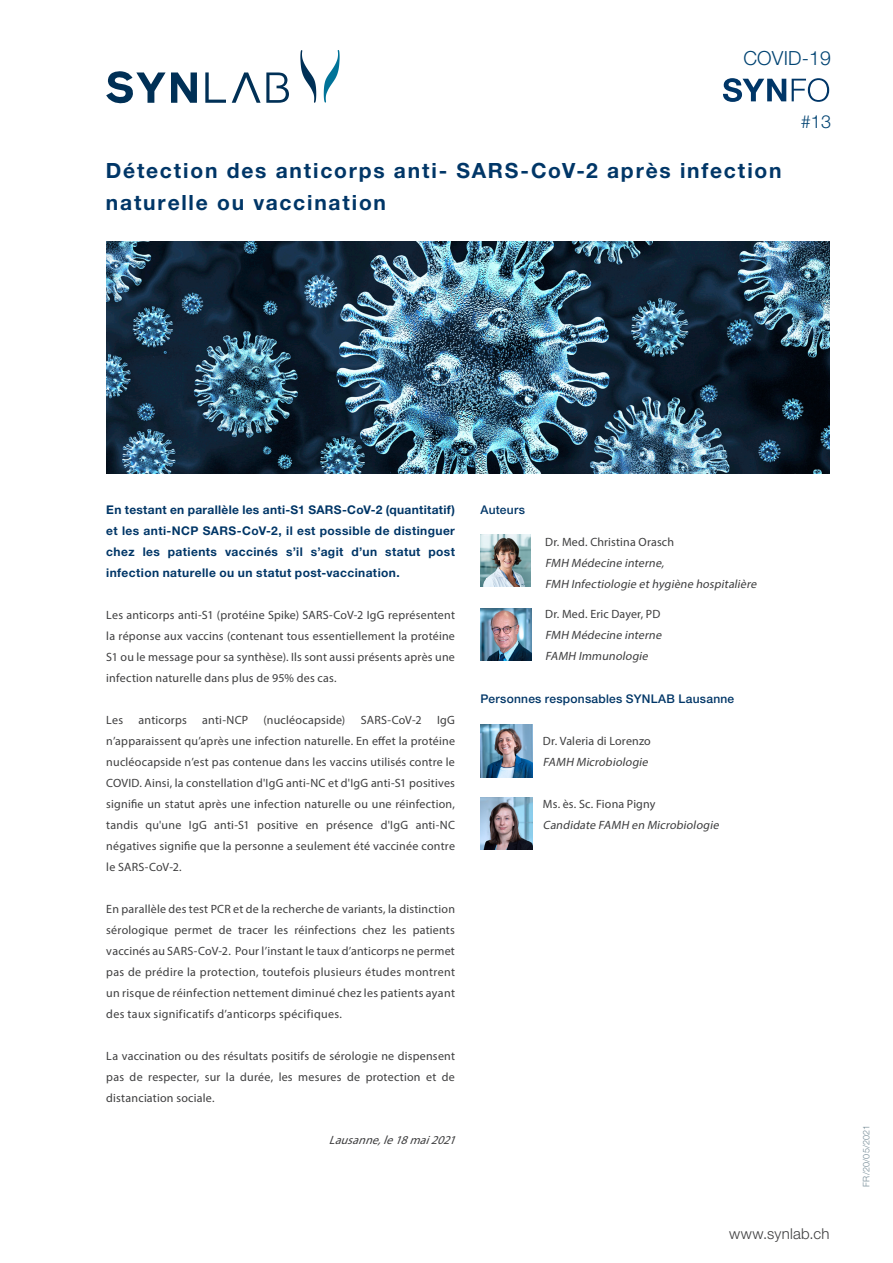
<style>
.page{position:relative;width:893px;height:1263px;background:#fff}
.page>*{position:absolute;margin:0;border:0;box-sizing:border-box;transform-origin:0 0}
.Haupttitel{font:700 21px/31.5px "Helvetica Neue LT Std";letter-spacing:.085em;color:#003667}
.t1{font:300 19.5px "Helvetica Neue LT Std";letter-spacing:.01em;color:#004372}
.t2{font:300 18px "Helvetica Neue LT Std";color:#004372}
.Lauftext{font:300 15px "Helvetica Neue LT Std";letter-spacing:.02em;color:#3e3e3f}
.Lauftext-2{font:12px/21px "Myriad Pro";letter-spacing:.015em;color:#3e3e3f;text-align:justify}
.Lauftext-3{font:700 12px/21px "Helvetica Neue LT Std";letter-spacing:.035em;color:#003667;text-align:justify}
.Lauftext-4{font:italic 12px "Myriad Pro";color:#3e3e3f}
.Lauftext-5{font:500 12px "Helvetica Neue LT Std";letter-spacing:.02em;color:#003667}
.t3{font:300 9px "Helvetica Neue LT Std";letter-spacing:.02em;color:#738994}
</style>
<div class="page">
<svg style="left:300px;top:50px;width:16px;height:53px"></svg>
<svg style="left:324px;top:50px;width:16px;height:53px"></svg>
<svg style="left:205px;top:72px;width:21px;height:31px"></svg>
<svg style="left:106px;top:71px;width:91px;height:32px"></svg>
<svg style="left:232px;top:72px;width:57px;height:31px"></svg>
<img style="left:106px;top:241px;width:723px;height:232px">
<svg style="left:723px;top:78px;width:63px;height:24px"></svg>
<svg style="left:792px;top:78px;width:37px;height:24px"></svg>
<img style="left:480px;top:725px;width:52px;height:52px">
<img style="left:480px;top:797px;width:52px;height:53px">
<img style="left:480px;top:534px;width:50px;height:53px">
<img style="left:480px;top:608px;width:51px;height:53px">
<p class="t1" style="left:743px;top:46px;width:89px">COVID-19</p>
<p class="Haupttitel" style="left:106px;top:155px;width:677px">Détection des anticorps anti- SARS-CoV-2 après infection naturelle ou vaccination</p>
<p class="t2" style="left:801px;top:111px;width:32px">#13</p>
<p class="Lauftext-3" style="left:106px;top:499px;width:350px">En testant en parallèle les anti-S1 SARS-CoV-2 (quantitatif) et les anti-NCP SARS-CoV-2, il est possible de distinguer chez les patients vaccinés s’il s’agit d’un statut post infection naturelle ou un statut post-vaccination.</p>
<p class="Lauftext-2" style="left:106px;top:605px;width:350px">Les anticorps anti-S1 (protéine Spike) SARS-CoV-2 IgG représentent la réponse aux vaccins (contenant tous essentiellement la protéine S1 ou le message pour sa synthèse). Ils sont aussi présents après une infection naturelle dans plus de 95% des cas.</p>
<p class="Lauftext-2" style="left:106px;top:710px;width:18px">Les</p>
<p class="Lauftext-2" style="left:139px;top:710px;width:50px">anticorps</p>
<p class="Lauftext-2" style="left:202px;top:710px;width:47px">anti-NCP</p>
<p class="Lauftext-2" style="left:264px;top:710px;width:83px">(nucléocapside)</p>
<p class="Lauftext-2" style="left:361px;top:710px;width:62px">SARS-CoV-2</p>
<p class="Lauftext-5" style="left:480px;top:503px;width:46px">Auteurs</p>
<p class="Lauftext-2" style="left:545px;top:531px;width:130px">Dr. Med. Christina Orasch</p>
<p class="Lauftext-4" style="left:545px;top:555px;width:123px">FMH Médecine interne,</p>
<p class="Lauftext-4" style="left:545px;top:576px;width:215px">FMH Infectiologie ethygiène hospitalière</p>
<p class="Lauftext-2" style="left:545px;top:603px;width:117px">Dr. Med. Eric Dayer, PD</p>
<p class="Lauftext-4" style="left:545px;top:627px;width:120px">FMH Médecine interne</p>
<p class="Lauftext-4" style="left:545px;top:648px;width:107px">FAMH Immunologie</p>
<p class="Lauftext-5" style="left:480px;top:692px;width:255px">Personnes responsables SYNLAB Lausanne</p>
<p class="Lauftext-2" style="left:543px;top:731px;width:110px">Dr. Valeria di Lorenzo</p>
<p class="Lauftext-4" style="left:543px;top:755px;width:109px">FAMH Microbiologie</p>
<p class="Lauftext-2" style="left:543px;top:794px;width:114px">Ms. ès. Sc. Fiona Pigny</p>
<p class="Lauftext-4" style="left:543px;top:818px;width:180px">Candidate FAMH en Microbiologie</p>
<p class="Lauftext-2" style="left:106px;top:710px;width:350px;text-indent:331px">IgG n’apparaissent qu’après une infection naturelle. En effet la protéine nucléocapside n’est pas contenue dans les vaccins utilisés contre le COVID. Ainsi, la constellation d'IgG anti-NC et d'IgG anti-S1 positives signifie un statut après une infection naturelle ou une réinfection, tandis qu'une IgG anti-S1 positive en présence d'IgG anti-NC négatives signifie que la personne a seulement été vaccinée contre le SARS-CoV-2.</p>
<p class="Lauftext-2" style="left:106px;top:899px;width:350px">En parallèle des test PCR et de la recherche de variants, la distinction sérologique permet de tracer les réinfections chez les patients vaccinés au SARS-CoV-2. Pour l’instant le taux d’anticorps ne permet pas de prédire la protection, toutefois plusieurs études montrent un risque de réinfection nettement diminué chez les patients ayant des taux significatifs d’anticorps spécifiques.</p>
<p class="Lauftext-2" style="left:106px;top:1046px;width:350px">La vaccination ou des résultats positifs de sérologie ne dispensent pas de respecter, sur la durée, les mesures de protection et de distanciation sociale.</p>
<p class="Lauftext-4" style="left:329px;top:1133px;width:133px">Lausanne,le18mai2021</p>
<p class="t3" style="left:861px;top:1186px;width:64px;rotate:-90deg">FR/20/05/2021</p>
<p class="Lauftext" style="left:729px;top:1224px;width:102px">www.synlab.ch</p>
</div>
